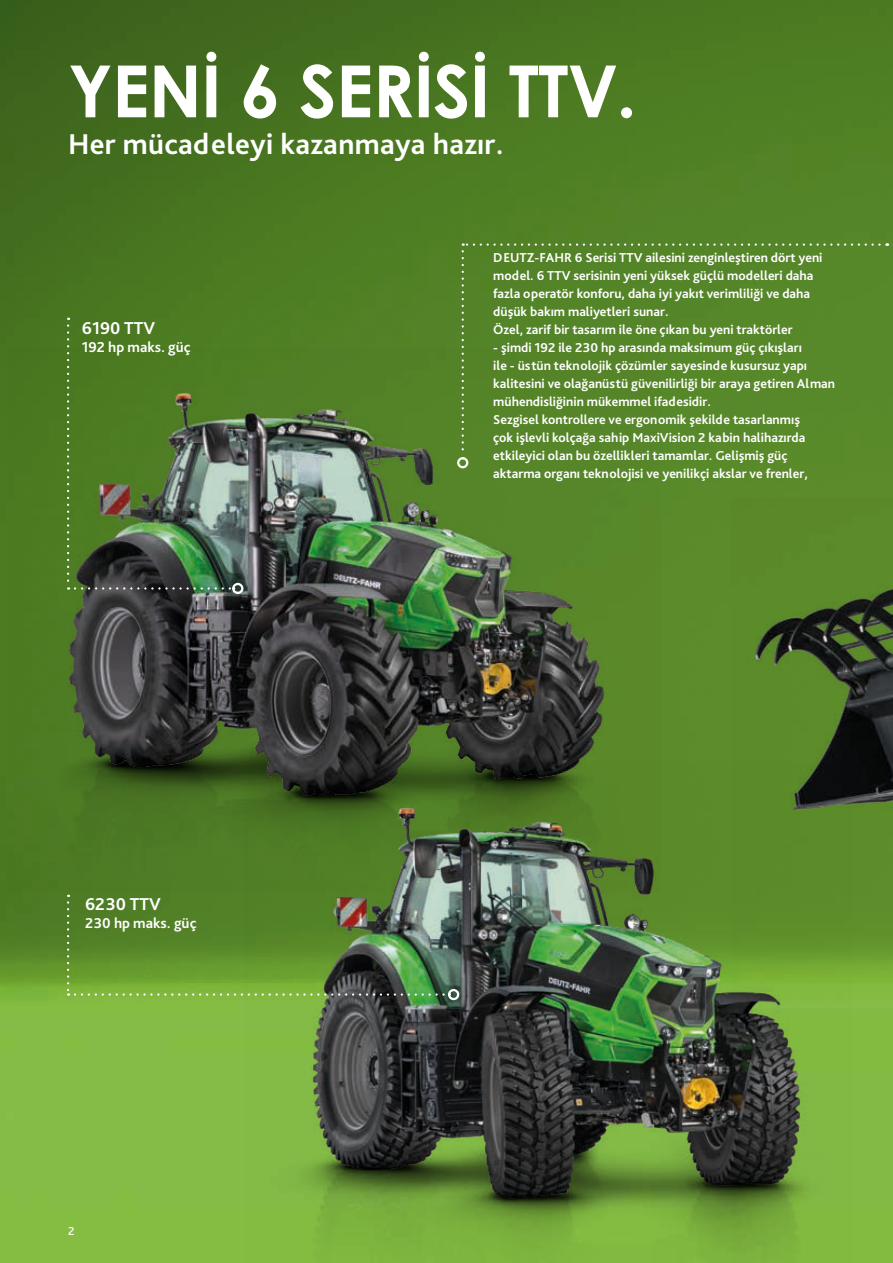
<style>
.page{position:relative;width:893px;height:1263px;background:#fff}
.page>*{position:absolute;margin:0;border:0;box-sizing:border-box;transform-origin:0 0}
.t1{font:700 72px "Century Gothic Pro";letter-spacing:-.01em;color:#fff}
.t2{font:700 30px "Bliss Pro";letter-spacing:.01em;color:#fff}
.t3{font:700 18px "Bliss Pro";color:#fff}
.t4{font:700 15px "Bliss Pro";color:#fff}
.t5{font:700 13.5px/18px "Bliss Pro";color:#fff}
.t6{font:500 12px "Bliss Pro";color:#fff}
</style>
<div class="page">
<img style="left:0;top:0;width:893px;height:1263px">
<svg style="left:886px;top:243px;width:7px;height:3px"></svg>
<div style="left:462px;top:243px;width:417px;height:216px;background:#568729"></div>
<img style="left:8px;top:347px;width:652px;height:546px">
<img style="left:244px;top:762px;width:487px;height:501px">
<img style="left:731px;top:498px;width:162px;height:765px">
<svg style="left:67px;top:326px;width:2px;height:264px"></svg>
<svg style="left:75px;top:587px;width:157px;height:3px"></svg>
<div style="left:232px;top:583px;width:11px;height:11px;border:2px solid #fff;border-radius:50%"></div>
<svg style="left:67px;top:895px;width:2px;height:101px"></svg>
<svg style="left:75px;top:993px;width:373px;height:3px"></svg>
<div style="left:448px;top:989px;width:11px;height:11px;border:2px solid #fff;border-radius:50%"></div>
<h1 class="t1" style="left:68px;top:46px;width:570px">YENİ 6 SERİSİ TTV.</h1>
<h2 class="t2" style="left:68px;top:125px;width:437px">Her mücadeleyi kazanmaya hazır.</h2>
<h3 class="t3" style="left:82px;top:317px;width:75px">6190 TTV</h3>
<p class="t4" style="left:82px;top:337px;width:110px">192 hp maks. güç</p>
<h3 class="t3" style="left:85px;top:893px;width:77px">6230 TTV</h3>
<p class="t4" style="left:85px;top:913px;width:113px">230 hp maks. güç</p>
<p class="t6" style="left:68px;top:1223px;width:8px">2</p>
<p class="t5" style="left:493px;top:248px;width:331px">DEUTZ-FAHR 6 Serisi TTV ailesini zenginleştiren dört yeni model. 6 TTV serisinin yeni yüksek güçlü modelleri daha fazla operatör konforu, daha iyi yakıt verimliliği ve daha düşük bakım maliyetleri sunar.<br>Özel, zarif bir tasarım ile öne çıkan bu yeni traktörler</p>
<p class="t5" style="left:493px;top:338px;width:343px">- şimdi 192 ile 230 hp arasında maksimum güç çıkışları<br>ile - üstün teknolojik çözümler sayesinde kusursuz yapı kalitesini ve olağanüstü güvenilirliği bir araya getiren Alman mühendisliğinin mükemmel ifadesidir.<br>Sezgisel kontrollere ve ergonomik şekilde tasarlanmış<br>çok işlevli kolçağa sahip MaxiVision 2 kabin halihazırda etkileyici olan bu özellikleri tamamlar. Gelişmiş güç aktarma organı teknolojisi ve yenilikçi akslar ve frenler,</p>
</div>
